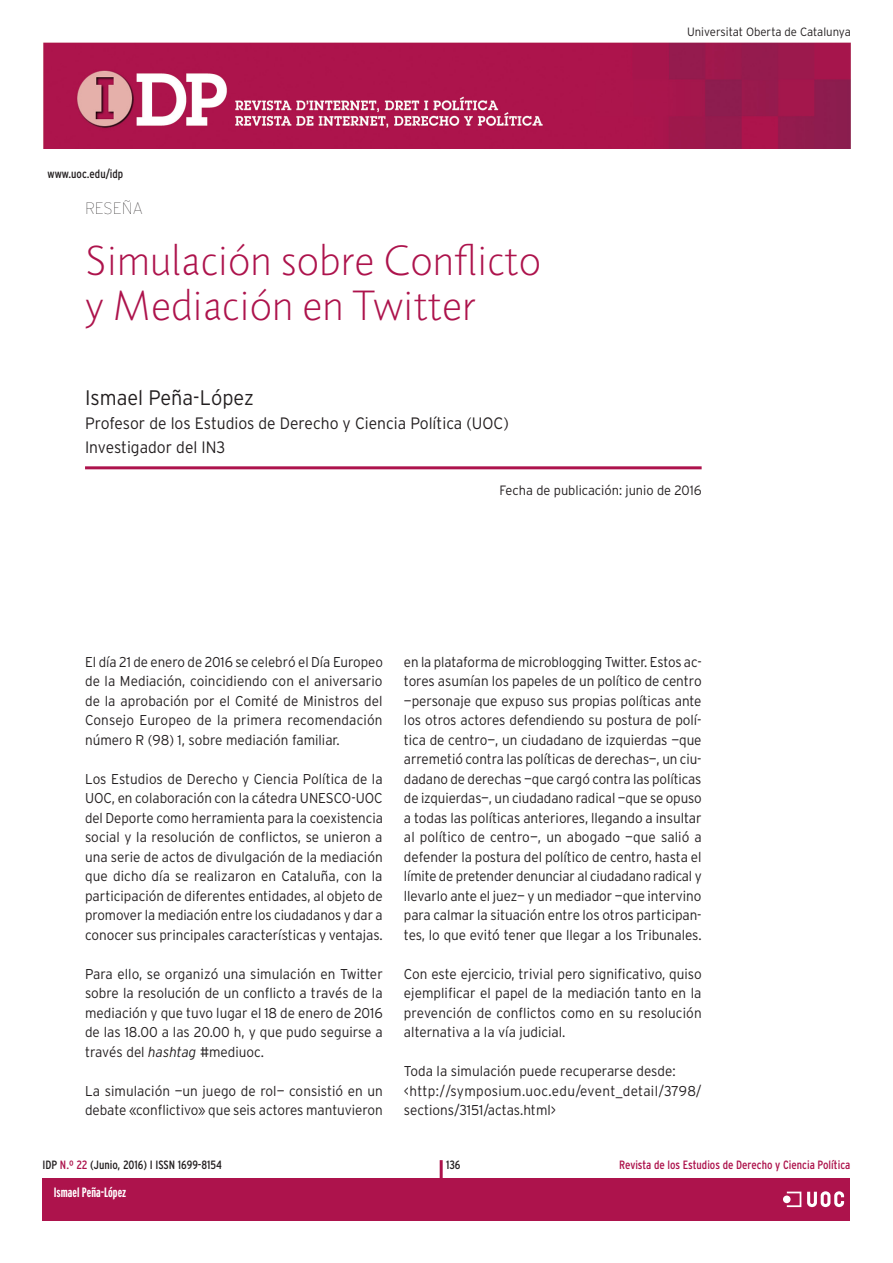
<style>
.page{position:relative;width:893px;height:1263px;background:#fff}
.page>*{position:absolute;margin:0;border:0;box-sizing:border-box;transform-origin:0 0}
.TITOL_ARTICLE{font:300 40.5px/45px "Pragma ND";color:#ad134c}
.AUTOR{font:300 21px "Interstate";color:#231f20;scale:.95 1}
.AUTOR-2{font:300 16.5px "Interstate";color:#231f20;scale:.95 1}
.MONOGRAFIC_I_ARTICLE{font:100 16.5px "Interstate";color:#231f20}
.TEXTGENERAL{font:300 14.25px/19.5px "Interstate";color:#231f20;text-align:justify;scale:.95 1}
.TEXTGENERAL-2{font:300 14.25px/19.5px "Interstate";color:#231f20;text-align:justify;scale:.93 1}
.TEXTGENERAL-3{font:300 14.25px/19.5px "Interstate";color:#231f20;text-align:justify;scale:.94 1}
.DATESARTICLES{font:300 13.5px "Interstate";color:#231f20;scale:.95 1}
.t1{font:700 extra-condensed 13.5px "Interstate";color:#fff}
.t2{font:condensed 12px "Interstate";color:#231f20}
.t3{font:condensed 12px "Interstate";color:#ad134c}
.TEXTSUMARI{font:300 12px "Interstate";color:#231f20;scale:.95 1}
.s1{font-style:italic}
.s2{color:#ad134c}
</style>
<div class="page">
<img style="left:43px;top:43px;width:807px;height:106px">
<div style="left:43px;top:1178px;width:807px;height:42px;background:#ad134c"></div>
<hr style="left:440px;top:1160px;width:3px;height:44px;background:#ad134c">
<div style="left:783px;top:1195px;width:8px;height:8px;background:#fff;border-radius:50%"></div>
<svg style="left:787px;top:1191px;width:57px;height:17px"></svg>
<hr style="left:85px;top:466px;width:617px;height:3px;background:#ad134c">
<p class="t2" style="left:48px;top:167px;width:77px">www.uoc.edu/idp</p>
<p class="MONOGRAFIC_I_ARTICLE" style="left:85px;top:200px;width:60px">RESEÑA</p>
<p class="TITOL_ARTICLE" style="left:85px;top:238px;width:458px">Simulación sobre Conflicto y Mediación en Twitter</p>
<p class="AUTOR" style="left:85px;top:386px;width:179px">Ismael Peña-López</p>
<p class="AUTOR-2" style="left:85px;top:414px;width:448px">Profesor de los Estudios de Derecho y Ciencia Política (UOC)</p>
<p class="AUTOR-2" style="left:85px;top:438px;width:149px">Investigador del IN3</p>
<p class="TEXTSUMARI" style="left:687px;top:25px;width:174px">Universitat Oberta de Catalunya</p>
<p class="DATESARTICLES" style="left:500px;top:482px;width:214px">Fecha de publicación: junio de 2016</p>
<p class="TEXTGENERAL-3" style="left:85px;top:652px;width:318px">El día 21 de enero de 2016 se celebró el Día Europeo de la Mediación, coincidiendo con el aniversario de la aprobación por el Comité de Ministros del Consejo Europeo de la primera recomendación número R (98) 1, sobre mediación familiar.</p>
<p class="TEXTGENERAL" style="left:85px;top:769px;width:315px">Los Estudios de Derecho y Ciencia Política de la UOC, en colaboración con la cátedra UNESCO-UOC del Deporte como herramienta para la coexistencia social y la resolución de conflictos, se unieron a una serie de actos de divulgación de la mediación que dicho día se realizaron en Cataluña, con la participación de diferentes entidades, al objeto de promover la mediación entre los ciudadanos y dar a conocer sus principales características y ventajas.</p>
<p class="TEXTGENERAL" style="left:85px;top:964px;width:315px">Para ello, se organizó una simulación en Twitter sobre la resolución de un conflicto a través de la mediación y que tuvo lugar el 18 de enero de 2016 de las 18.00 a las 20.00 h, y que pudo seguirse a través del <span class="s1">hashtag</span> #mediuoc.</p>
<p class="TEXTGENERAL" style="left:85px;top:1081px;width:315px">La simulación —un juego de rol— consistió en un debate «conflictivo» que seis actores mantuvieron</p>
<p class="TEXTGENERAL-2" style="left:404px;top:652px;width:322px">en la plataforma de microblogging Twitter. Estos ac&shy;tores asumían los papeles de un político de centro —personaje que expuso sus propias políticas ante los otros actores defendiendo su postura de polí&shy;tica de centro—, un ciudadano de izquierdas —que arremetió contra las políticas de derechas—, un ciu&shy;dadano de derechas —que cargó contra las políticas de izquierdas—, un ciudadano radical —que se opuso a todas las políticas anteriores, llegando a insultar al político de centro—, un abogado —que salió a defender la postura del político de centro, hasta el límite de pretender denunciar al ciudadano radical y llevarlo ante el juez— y un mediador —que intervino para calmar la situación entre los otros participan&shy;tes, lo que evitó tener que llegar a los Tribunales.</p>
<p class="TEXTGENERAL" style="left:404px;top:964px;width:315px">Con este ejercicio, trivial pero significativo, quiso ejemplificar el papel de la mediación tanto en la prevención de conflictos como en su resolución alternativa a la vía judicial.</p>
<p class="TEXTGENERAL" style="left:404px;top:1061px;width:287px">Toda la simulación puede recuperarse desde:</p>
<p class="TEXTGENERAL" style="left:404px;top:1081px;width:315px">&lt;http://symposium.uoc.edu/event_detail/3798/ sections/3151/actas.html&gt;</p>
<p class="t2" style="left:446px;top:1158px;width:16px">136</p>
<p class="t2" style="left:43px;top:1158px;width:181px">IDP <span class="s2">N.º 22</span> (Junio, 2016) I ISSN 1699-8154</p>
<p class="t3" style="left:619px;top:1158px;width:233px">Revista de los Estudios de Derecho y Ciencia Política</p>
<p class="t1" style="left:54px;top:1185px;width:74px">Ismael Peña-López</p>
</div>
